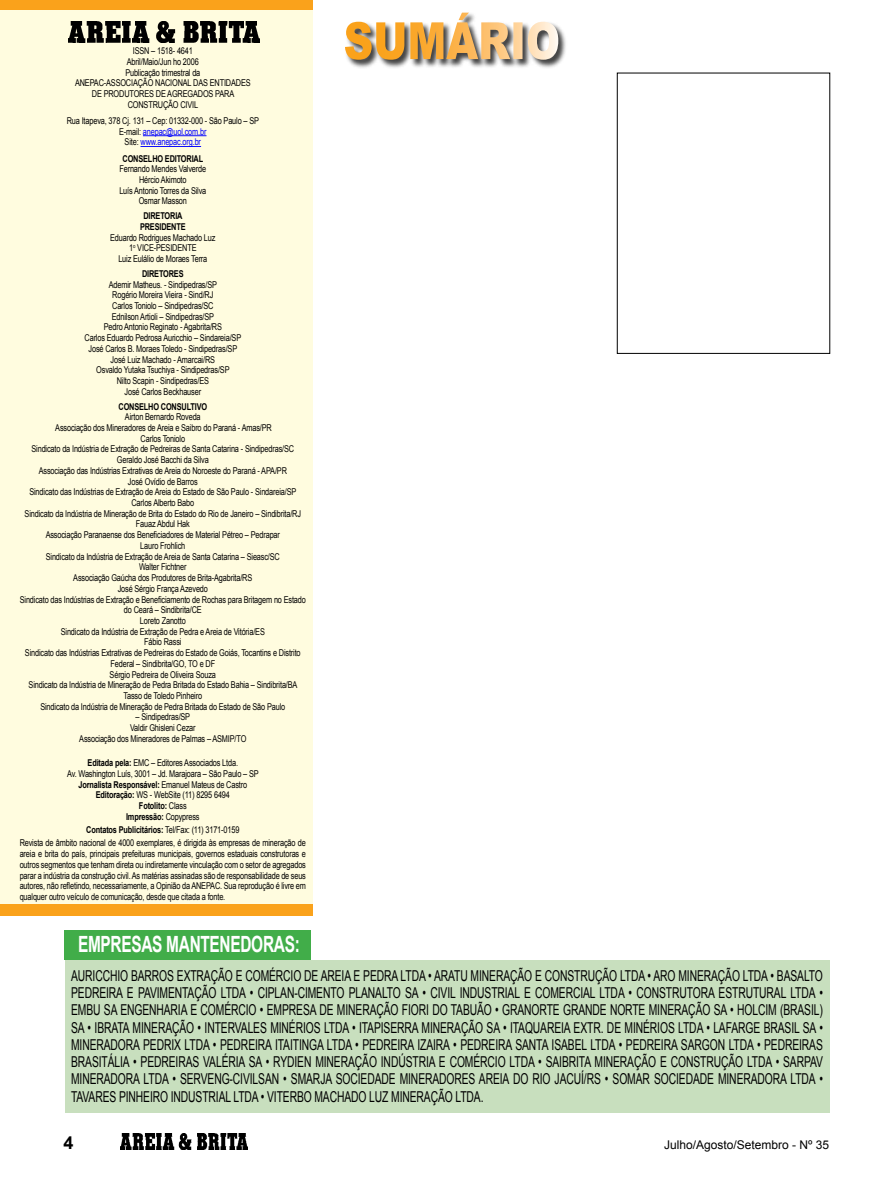
<style>
.page{position:relative;width:893px;height:1191px;background:#fff}
.page>*{position:absolute;margin:0;border:0;box-sizing:border-box;transform-origin:0 0}
.t1{font:700 22.35px "Arial";letter-spacing:-.02em;color:#fff;scale:.69 1}
.t2{font:15px/17.2px "Arial";letter-spacing:-.01em;color:#000;text-align:justify;scale:.69 1}
.t3{font:12px "Arial";color:#000}
.t4{font:9.45px/10.6px "Arial";letter-spacing:-.02em;color:#000;text-align:center;scale:.78 1}
.t5{font:700 9.45px/10.6px "Arial";letter-spacing:-.02em;color:#000;text-align:center;scale:.78 1}
.s1{color:#00f}
.s2{font-weight:700}
</style>
<div class="page">
<img style="left:120px;top:1133px;width:128px;height:16px">
<div style="left:0;top:0;width:312px;height:907px;background:#fffcdf"></div>
<hr style="left:143px;top:135px;width:63px;height:1px;background:#00f">
<hr style="left:141px;top:146px;width:60px;height:1px;background:#00f">
<img style="left:68px;top:21px;width:191px;height:22px">
<div style="left:0;top:0;width:312px;height:10px;background:#faa21b"></div>
<div style="left:65px;top:960px;width:764px;height:153px;background:#c8dfbe"></div>
<div style="left:64px;top:930px;width:247px;height:30px;background:#41ad49"></div>
<div style="left:344px;top:11px;width:224px;height:58px;background:#000;opacity:.75"></div>
<svg style="left:345px;top:13px;width:213px;height:47px"></svg>
<div style="left:0;top:904px;width:312px;height:12px;background:#faa21b"></div>
<p class="t4" style="left:75px;top:46px;width:227px">ISSN – 1518- 4641<br>Abril/Maio/Jun ho 2006<br>Publicação trimestral da<br>ANEPAC-ASSOCIAÇÃO NACIONAL DAS ENTIDADES<br>DE PRODUTORES DE AGREGADOS PARA<br>CONSTRUÇÃO CIVIL</p>
<p class="t4" style="left:67px;top:115px;width:248px">Rua Itapeva, 378 Cj. 131 – Cep: 01332-000 - São Paulo – SP<br>E-mail: <span class="s1">anepac@uol.com.br<br></span>Site: <span class="s1">www.anepac.org.br</span></p>
<p class="t5" style="left:123px;top:153px;width:105px">CONSELHO EDITORIAL</p>
<p class="t4" style="left:119px;top:164px;width:113px">Fernando Mendes Valverde<br>Hércio Akimoto<br>Luís Antonio Torres da Silva<br>Osmar Masson</p>
<p class="t5" style="left:140px;top:211px;width:60px">DIRETORIA<br>PRESIDENTE</p>
<p class="t4" style="left:110px;top:232px;width:137px">Eduardo Rodrigues Machado Luz<br>1<sup>o</sup> VICE-PESIDENTE<br>Luiz Eulálio de Moraes Terra</p>
<p class="t5" style="left:142px;top:268px;width:55px">DIRETORES</p>
<p class="t4" style="left:85px;top:279px;width:202px">Ademir Matheus. - Sindipedras/SP<br>Rogério Moreira Vieira - Sind/RJ<br>Carlos Toniolo – Sindipedras/SC<br>Ednilson Artioli – Sindipedras/SP<br>Pedro Antonio Reginato - Agabrita/RS<br>Carlos Eduardo Pedrosa Auricchio – Sindareia/SP José Carlos B. Moraes Toledo - Sindipedras/SP José Luiz Machado - Amarcai/RS<br>Osvaldo Yutaka Tsuchiya - Sindipedras/SP<br>Nilto Scapin - Sindipedras/ES<br>José Carlos Beckhauser</p>
<p class="t5" style="left:119px;top:401px;width:115px">CONSELHO CONSULTIVO</p>
<p class="t4" style="left:20px;top:412px;width:368px">Airton Bernardo Roveda<br>Associação dos Mineradores de Areia e Saibro do Paraná - Amas/PR<br>Carlos Toniolo<br>Sindicato da Indústria de Extração de Pedreiras de Santa Catarina - Sindipedras/SC Geraldo José Bacchi da Silva<br>Associação das Indústrias Extrativas de Areia do Noroeste do Paraná - APA/PR<br>José Ovídio de Barros<br>Sindicato das Indústrias de Extração de Areia do Estado de São Paulo - Sindareia/SP Carlos Alberto Babo<br>Sindicato da Indústria de Mineração de Brita do Estado do Rio de Janeiro – Sindibrita/RJ Fauaz Abdul Hak<br>Associação Paranaense dos Beneficiadores de Material Pétreo – Pedrapar<br>Lauro Frohlich<br>Sindicato da Indústria de Extração de Areia de Santa Catarina – Sieasc/SC<br>Walter Fichtner<br>Associação Gaúcha dos Produtores de Brita-Agabrita/RS<br>José Sérgio França Azevedo<br>Sindicato das Indústrias de Extração e Beneficiamento de Rochas para Britagem no Estado do Ceará – Sindibrita/CE<br>Loreto Zanotto<br>Sindicato da Indústria de Extração de Pedra e Areia de Vitória/ES<br>Fábio Rassi<br>Sindicato das Indústrias Extrativas de Pedreiras do Estado de Goiás, Tocantins e Distrito Federal – Sindibrita/GO, TO e DF<br>Sérgio Pedreira de Oliveira Souza<br>Sindicato da Indústria de Mineração de Pedra Britada do Estado Bahia – Sindibrita/BA Tasso de Toledo Pinheiro<br>Sindicato da Indústria de Mineração de Pedra Britada do Estado de São Paulo</p>
<p class="t4" style="left:79px;top:712px;width:216px">– Sindipedras/SP<br>Valdir Ghisleni Cezar<br>Associação dos Mineradores de Palmas – ASMIP/TO</p>
<p class="t4" style="left:67px;top:757px;width:247px"><span class="s2">Editada pela:</span> EMC – Editores Associados Ltda.<br>Av. Washington Luís, 3001 – Jd. Marajoara – São Paulo – SP <span class="s2">Jornalista Responsável:</span> Emanuel Mateus de Castro <span class="s2">Editoração:</span> WS - WebSite (11) 8295 6494<br><span class="s2">Fotolito:</span> Class<br><span class="s2">Impressão:</span> Copypress</p>
<p class="t4" style="left:20px;top:823px;width:368px;line-height:13.4px"><span class="s2">Contatos Publicitários:</span> Tel/Fax: (11) 3171-0159<br>Revista de âmbito nacional de 4000 exemplares, é dirigida às empresas de mineração de</p>
<p class="t4" style="left:20px;top:848px;width:369px;text-align:justify">areia e brita do país, principais prefeituras municipais, governos estaduais construtoras e outros segmentos que tenham direta ou indiretamente vinculação com o setor de agregados parar a indústria da construção civil. As matérias assinadas são de responsabilidade de seus autores, não refletindo, necessariamente, a Opinião da ANEPAC. Sua reprodução é livre em qualquer outro veículo de comunicação, desde que citada a fonte.</p>
<h1 class="t1" style="left:78px;top:929px;width:323px">EMPRESAS MANTENEDORAS:</h1>
<p class="t2" style="left:71px;top:967px;width:1091px">AURICCHIO BARROS EXTRAÇÃO E COMÉRCIO DE AREIA E PEDRA LTDA • ARATU MINERAÇÃO E CONSTRUÇÃO LTDA • ARO MINERAÇÃO LTDA • BASALTO PEDREIRA E PAVIMENTAÇÃO LTDA • CIPLAN-CIMENTO PLANALTO SA • CIVIL INDUSTRIAL E COMERCIAL LTDA • CONSTRUTORA ESTRUTURAL LTDA • EMBU SA ENGENHARIA E COMÉRCIO • EMPRESA DE MINERAÇÃO FIORI DO TABUÃO • GRANORTE GRANDE NORTE MINERAÇÃO SA • HOLCIM (BRASIL)<br>SA • IBRATA MINERAÇÃO • INTERVALES MINÉRIOS LTDA • ITAPISERRA MINERAÇÃO SA • ITAQUAREIA EXTR. DE MINÉRIOS LTDA • LAFARGE BRASIL SA • MINERADORA PEDRIX LTDA • PEDREIRA ITAITINGA LTDA • PEDREIRA IZAIRA • PEDREIRA SANTA ISABEL LTDA • PEDREIRA SARGON LTDA • PEDREIRAS BRASITÁLIA • PEDREIRAS VALÉRIA SA • RYDIEN MINERAÇÃO INDÚSTRIA E COMÉRCIO LTDA • SAIBRITA MINERAÇÃO E CONSTRUÇÃO LTDA • SARPAV MINERADORA LTDA • SERVENG-CIVILSAN • SMARJA SOCIEDADE MINERADORES AREIA DO RIO JACUÍ/RS • SOMAR SOCIEDADE MINERADORA LTDA • TAVARES PINHEIRO INDUSTRIAL LTDA • VITERBO MACHADO LUZ MINERAÇÃO LTDA.</p>
<p class="t3" style="left:664px;top:1136px;width:167px">Julho/Agosto/Setembro - Nº 35</p>
</div>
